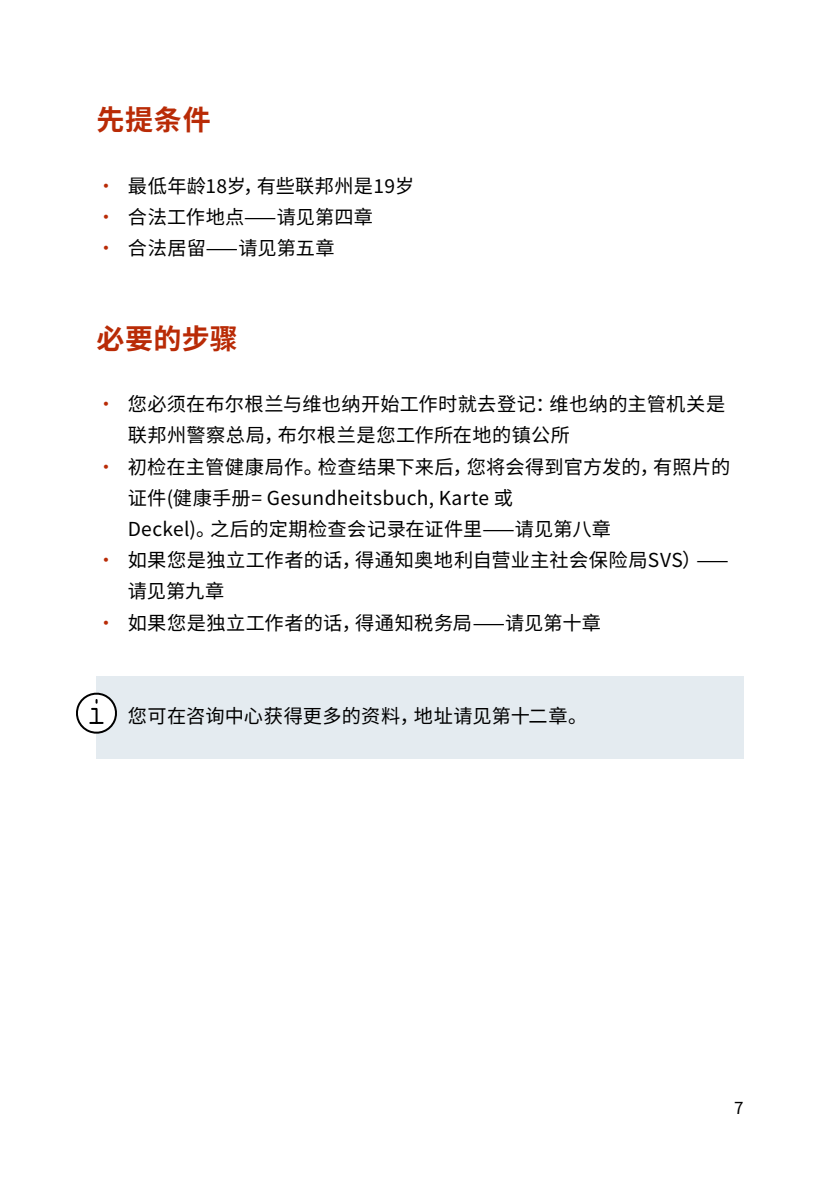
<style>
.page{position:relative;width:840px;height:1191px;background:#fff}
.page>*{position:absolute;margin:0;border:0;box-sizing:border-box;transform-origin:0 0}
.h2_ohne_Nummerierung{font:700 28px "Noto Sans SC";letter-spacing:.025em;color:#b92b06}
.Infobox_p_Infobox_ohne_h{font:19.2px/31.2px "Noto Sans SC";letter-spacing:.015em;color:#000}
.t1{font:17px "Noto Sans SC";color:#000}
.s1{color:#b92b06}
</style>
<div class="page">
<div style="left:96px;top:676px;width:647px;height:82px;background:#e4ebf0"></div>
<svg style="left:76px;top:692px;width:41px;height:42px"></svg>
<h2 class="h2_ohne_Nummerierung" style="left:96px;top:104px;width:116px">先提条件</h2>
<p class="Infobox_p_Infobox_ohne_h" style="left:96px;top:171px;width:319px"><span class="s1">•</span> 最低年龄18岁，有些联邦州是19岁</p>
<p class="Infobox_p_Infobox_ohne_h" style="left:96px;top:202px;width:278px"><span class="s1">•</span> 合法工作地点——请见第四章</p>
<p class="Infobox_p_Infobox_ohne_h" style="left:96px;top:233px;width:240px"><span class="s1">•</span> 合法居留——请见第五章</p>
<h2 class="h2_ohne_Nummerierung" style="left:96px;top:323px;width:143px">必要的步骤</h2>
<p class="Infobox_p_Infobox_ohne_h" style="left:128px;top:389px;width:598px;text-indent:-31px"><span class="s1">•</span> 您必须在布尔根兰与维也纳开始工作时就去登记：维也纳的主管机关是联邦州警察总局，布尔根兰是您工作所在地的镇公所</p>
<p class="Infobox_p_Infobox_ohne_h" style="left:128px;top:451px;width:604px;text-indent:-31px"><span class="s1">•</span> 初检在主管健康局作。检查结果下来后，您将会得到官方发的，有照片的证件(健康手册= Gesundheitsbuch, Karte 或<br>Deckel)。之后的定期检查会记录在证件里——请见第八章</p>
<p class="Infobox_p_Infobox_ohne_h" style="left:128px;top:545px;width:602px;text-indent:-31px"><span class="s1">•</span> 如果您是独立工作者的话，得通知奥地利自营业主社会保险局SVS）——请见第九章</p>
<p class="Infobox_p_Infobox_ohne_h" style="left:96px;top:607px;width:505px"><span class="s1">•</span> 如果您是独立工作者的话，得通知税务局——请见第十章</p>
<p class="Infobox_p_Infobox_ohne_h" style="left:128px;top:701px;width:460px">您可在咨询中心获得更多的资料，地址请见第十二章。</p>
<p class="t1" style="left:733px;top:1098px;width:11px">7</p>
</div>
